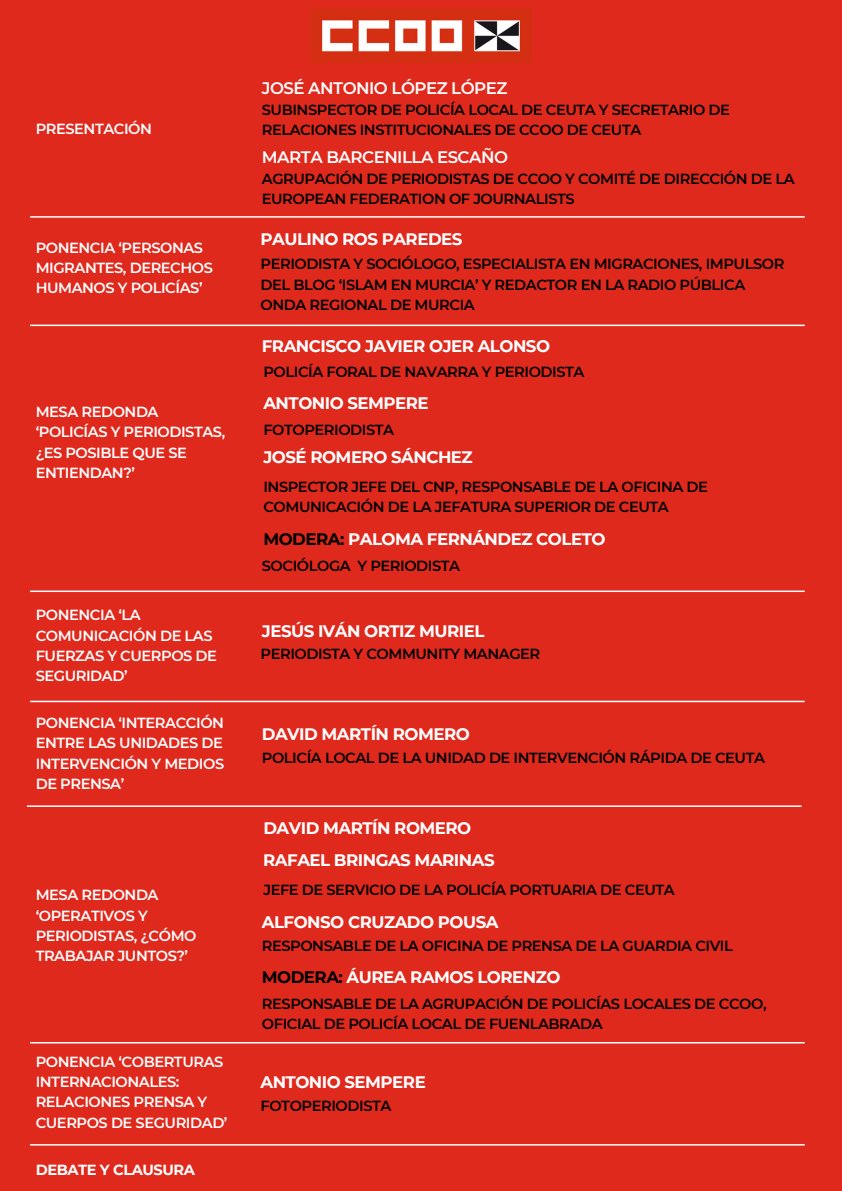
<style>
.page{position:relative;width:842px;height:1191px;background:#fff}
.page>*{position:absolute;margin:0;border:0;box-sizing:border-box;transform-origin:0 0}
.t1{font:700 16.6px "Montserrat";letter-spacing:-.03em;color:#fff}
.t2{font:600 16.6px "Montserrat";letter-spacing:-.03em;color:#fff}
.t3{font:600 14.6px/20.2px "Montserrat";letter-spacing:-.03em;color:#000}
.t4{font:600 14.6px/20.2px "Montserrat";letter-spacing:-.03em;color:#fff}
.t5{font:700 14.6px "Montserrat";letter-spacing:-.03em;color:#fff}
.s1{color:#000}
</style>
<div class="page">
<div style="left:0;top:0;width:842px;height:1190px;background:#e0291d"></div>
<hr style="left:30px;top:216px;width:775px;height:2px;background:#fff">
<hr style="left:30px;top:324px;width:775px;height:2px;background:#fff">
<hr style="left:27px;top:805px;width:775px;height:1px;background:#fff">
<hr style="left:30px;top:1041px;width:775px;height:2px;background:#fff">
<hr style="left:30px;top:590px;width:775px;height:2px;background:#fff">
<img style="left:310px;top:9px;width:221px;height:54px">
<hr style="left:30px;top:700px;width:775px;height:2px;background:#fff">
<hr style="left:30px;top:1143px;width:775px;height:2px;background:#fff">
<p class="t4" style="left:36px;top:118px;width:118px">PRESENTACIÓN</p>
<p class="t4" style="left:36px;top:237px;width:179px">PONENCIA ‘PERSONAS<br>MIGRANTES, DERECHOS<br>HUMANOS Y POLICÍAS’</p>
<h1 class="t4" style="left:36px;top:402px;width:191px">MESA REDONDA ‘POLICÍAS Y PERIODISTAS, ¿ES POSIBLE QUE SE<br>ENTIENDAN?’</h1>
<h1 class="t4" style="left:36px;top:605px;width:183px">PONENCIA ‘LA<br>COMUNICACIÓN DE LAS<br>FUERZAS Y CUERPOS DE<br>SEGURIDAD’</h1>
<h1 class="t4" style="left:36px;top:712px;width:190px;text-align:justify">PONENCIA ‘INTERACCIÓN ENTRE LAS UNIDADES DE INTERVENCIÓN Y MEDIOS DE PRENSA’</h1>
<p class="t4" style="left:36px;top:884px;width:162px">MESA REDONDA ‘OPERATIVOS Y<br>PERIODISTAS, ¿CÓMO<br>TRABAJAR JUNTOS?’</p>
<h1 class="t4" style="left:36px;top:1051px;width:193px">PONENCIA ‘COBERTURAS<br>INTERNACIONALES:<br>RELACIONES PRENSA Y<br>CUERPOS DE SEGURIDAD’</h1>
<p class="t5" style="left:36px;top:1160px;width:161px">DEBATE Y CLAUSURA</p>
<p class="t2" style="left:262px;top:78px;width:247px">JOSÉ ANTONIO LÓPEZ LÓPEZ</p>
<p class="t3" style="left:262px;top:100px;width:470px">SUBINSPECTOR DE POLICÍA LOCAL DE CEUTA Y SECRETARIO DE<br>RELACIONES INSTITUCIONALES DE CCOO DE CEUTA</p>
<h1 class="t2" style="left:262px;top:146px;width:248px">MARTA BARCENILLA ESCAÑO</h1>
<p class="t3" style="left:262px;top:168px;width:534px">AGRUPACIÓN DE PERIODISTAS DE CCOO Y COMITÉ DE DIRECCIÓN DE LA<br>EUROPEAN FEDERATION OF JOURNALISTS</p>
<h1 class="t1" style="left:261px;top:229px;width:203px">PAULINO ROS PAREDES</h1>
<p class="t3" style="left:261px;top:254px;width:525px">PERIODISTA Y SOCIÓLOGO, ESPECIALISTA EN MIGRACIONES, IMPULSOR<br>DEL BLOG ‘ISLAM EN MURCIA’ Y REDACTOR EN LA RADIO PÚBLICA<br>ONDA REGIONAL DE MURCIA</p>
<p class="t1" style="left:262px;top:336px;width:290px">FRANCISCO JAVIER OJER ALONSO</p>
<p class="t3" style="left:263px;top:361px;width:323px">POLICÍA FORAL DE NAVARRA Y PERIODISTA</p>
<h1 class="t1" style="left:263px;top:393px;width:167px">ANTONIO SEMPERE</h1>
<p class="t3" style="left:263px;top:420px;width:132px">FOTOPERIODISTA</p>
<h1 class="t1" style="left:263px;top:447px;width:211px">JOSÉ ROMERO SÁNCHEZ</h1>
<p class="t3" style="left:263px;top:476px;width:446px">INSPECTOR JEFE DEL CNP, RESPONSABLE DE LA OFICINA DE<br>COMUNICACIÓN DE LA JEFATURA SUPERIOR DE CEUTA</p>
<h1 class="t1" style="left:263px;top:529px;width:344px"><span class="s1">MODERA:</span> PALOMA FERNÁNDEZ COLETO</h1>
<p class="t3" style="left:262px;top:556px;width:200px">SOCIÓLOGA Y PERIODISTA</p>
<p class="t1" style="left:262px;top:620px;width:224px">JESÚS IVÁN ORTIZ MURIEL</p>
<p class="t3" style="left:261px;top:644px;width:281px">PERIODISTA Y COMMUNITY MANAGER</p>
<p class="t1" style="left:262px;top:724px;width:209px">DAVID MARTÍN ROMERO</p>
<h1 class="t3" style="left:262px;top:748px;width:505px">POLICÍA LOCAL DE LA UNIDAD DE INTERVENCIÓN RÁPIDA DE CEUTA</h1>
<p class="t1" style="left:263px;top:818px;width:209px">DAVID MARTÍN ROMERO</p>
<p class="t1" style="left:263px;top:849px;width:233px">RAFAEL BRINGAS MARINAS</p>
<p class="t3" style="left:263px;top:879px;width:413px">JEFE DE SERVICIO DE LA POLICÍA PORTUARIA DE CEUTA</p>
<h1 class="t1" style="left:262px;top:911px;width:238px">ALFONSO CRUZADO POUSA</h1>
<p class="t3" style="left:262px;top:935px;width:473px">RESPONSABLE DE LA OFICINA DE PRENSA DE LA GUARDIA CIVIL</p>
<h1 class="t1" style="left:262px;top:966px;width:300px"><span class="s1">MODERA:</span> ÁUREA RAMOS LORENZO</h1>
<p class="t3" style="left:262px;top:993px;width:506px">RESPONSABLE DE LA AGRUPACIÓN DE POLICÍAS LOCALES DE CCOO,<br>OFICIAL DE POLICÍA LOCAL DE FUENLABRADA</p>
<p class="t1" style="left:260px;top:1071px;width:167px">ANTONIO SEMPERE</p>
<p class="t3" style="left:261px;top:1095px;width:132px">FOTOPERIODISTA</p>
</div>
